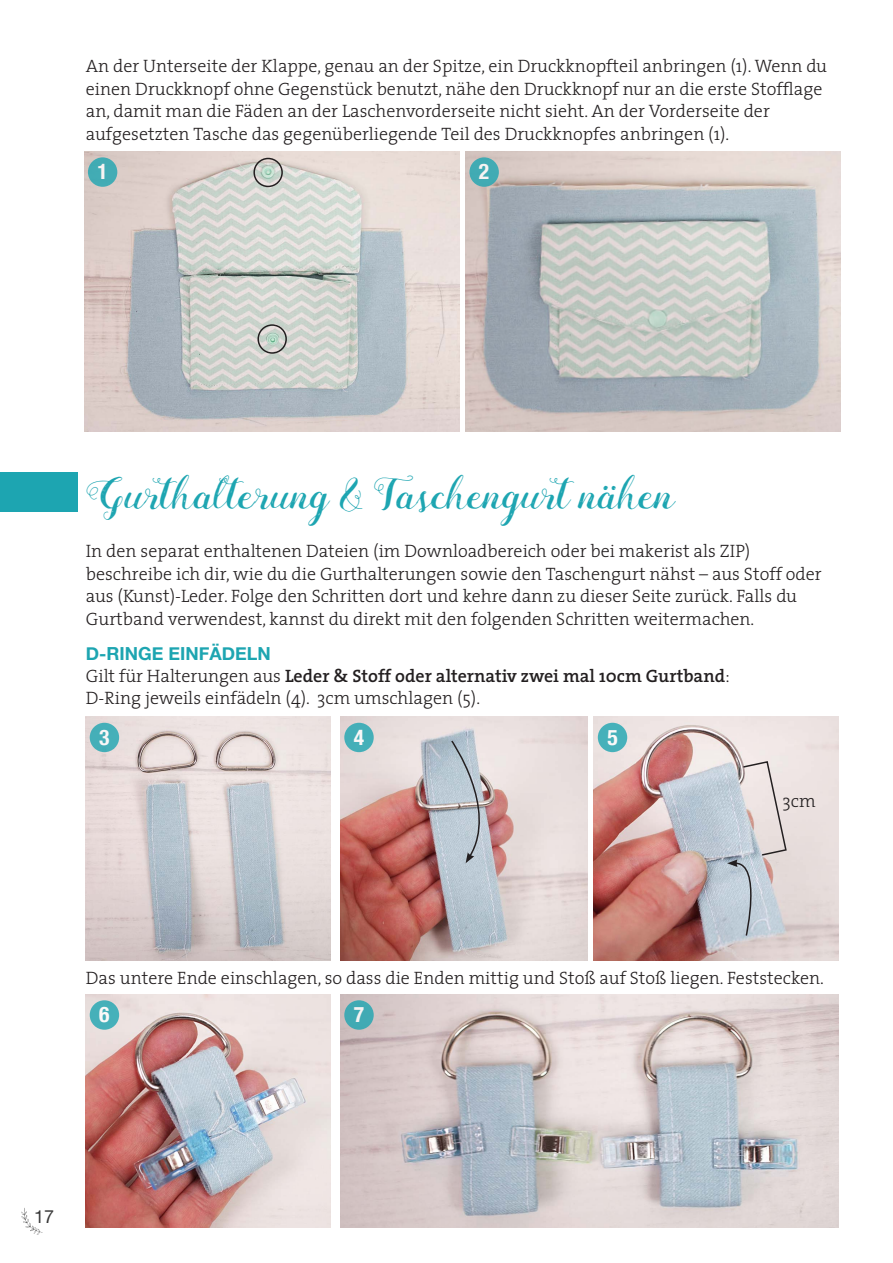
<style>
.page{position:relative;width:893px;height:1263px;background:#fff}
.page>*{position:absolute;margin:0;border:0;box-sizing:border-box;transform-origin:0 0}
.t1{font:45px "Mightype Script";color:#1da5b1}
.t2{font:700 condensed 21.6px "Helvetica Neue";color:#fff}
.t3{font:300 18px/22.5px "The Serif";color:#231f20}
.t4{font:600 18px "The Serif";color:#231f20}
.t5{font:700 18px "Helvetica Neue";color:#1da5b1}
.t6{font:18px "Helvetica Neue";color:#383838}
.s1{font-weight:300}
</style>
<div class="page">
<svg style="left:21px;top:1208px;width:22px;height:27px"></svg>
<img style="left:84px;top:151px;width:375px;height:280px">
<div style="left:88px;top:157px;width:29px;height:30px;background:#42acb4;border-radius:50%"></div>
<img style="left:466px;top:151px;width:375px;height:280px">
<svg style="left:469px;top:157px;width:30px;height:30px"></svg>
<div style="left:253px;top:158px;width:30px;height:29px;border:2px solid #231f20;border-radius:50%"></div>
<div style="left:257px;top:324px;width:30px;height:30px;border:2px solid #231f20;border-radius:50%"></div>
<div style="left:0;top:472px;width:77px;height:40px;background:#1da5b1"></div>
<img style="left:86px;top:717px;width:245px;height:243px">
<div style="left:90px;top:723px;width:29px;height:29px;background:#45afb8;border-radius:50%"></div>
<img style="left:340px;top:717px;width:248px;height:243px">
<div style="left:344px;top:723px;width:30px;height:29px;background:#44afb8;border-radius:50%"></div>
<img style="left:594px;top:717px;width:245px;height:243px">
<div style="left:598px;top:723px;width:29px;height:29px;background:#46b1ba;border-radius:50%"></div>
<img style="left:86px;top:994px;width:245px;height:233px">
<div style="left:90px;top:1000px;width:29px;height:30px;background:#46b0ba;border-radius:50%"></div>
<img style="left:340px;top:994px;width:499px;height:233px">
<svg style="left:344px;top:1000px;width:30px;height:30px"></svg>
<svg style="left:450px;top:739px;width:49px;height:124px;background:#bdbcc2"></svg>
<svg style="left:727px;top:760px;width:61px;height:177px;background:#cdced3"></svg>
<p class="t3" style="left:86px;top:54px;width:743px">An der Unterseite der Klappe, genau an der Spitze, ein Druckknopfteil anbringen (1). Wenn du einen Druckknopf ohne Gegenstück benutzt, nähe den Druckknopf nur an die erste Stofflage an, damit man die Fäden an der Laschenvorderseite nicht sieht. An der Vorderseite der aufgesetzten Tasche das gegenüberliegende Teil des Druckknopfes anbringen (1).</p>
<p class="t2" style="left:97px;top:154px;width:12px">1</p>
<p class="t2" style="left:479px;top:154px;width:12px">2</p>
<p class="t1" style="left:86px;top:469px;width:590px">Gurthalterung &amp; Taschengurt nähen</p>
<p class="t3" style="left:86px;top:539px;width:737px">In den separat enthaltenen Dateien (im Downloadbereich oder bei makerist als ZIP) beschreibe ich dir, wie du die Gurthalterungen sowie den Taschengurt nähst – aus Stoff oder aus (Kunst)-Leder. Folge den Schritten dort und kehre dann zu dieser Seite zurück. Falls du Gurtband verwendest, kannst du direkt mit den folgenden Schritten weitermachen.</p>
<p class="t5" style="left:86px;top:639px;width:186px">D-RINGE EINFÄDELN</p>
<p class="t4" style="left:86px;top:661px;width:645px"><span class="s1">Gilt für Halterungen aus</span> Leder &amp; Stoff oder alternativ zwei mal 10cm Gurtband<span class="s1">:</span></p>
<p class="t3" style="left:86px;top:686px;width:396px">D-Ring jeweils einfädeln (4). 3cm umschlagen (5).</p>
<p class="t2" style="left:354px;top:719px;width:12px">4</p>
<p class="t2" style="left:607px;top:719px;width:12px">5</p>
<p class="t2" style="left:99px;top:719px;width:12px">3</p>
<p class="t3" style="left:782px;top:789px;width:35px">3cm</p>
<p class="t3" style="left:86px;top:966px;width:739px">Das untere Ende einschlagen, so dass die Enden mittig und Stoß auf Stoß liegen. Feststecken.</p>
<p class="t2" style="left:354px;top:996px;width:12px">7</p>
<p class="t2" style="left:99px;top:996px;width:12px">6</p>
<p class="t6" style="left:34px;top:1204px;width:22px">17</p>
</div>
